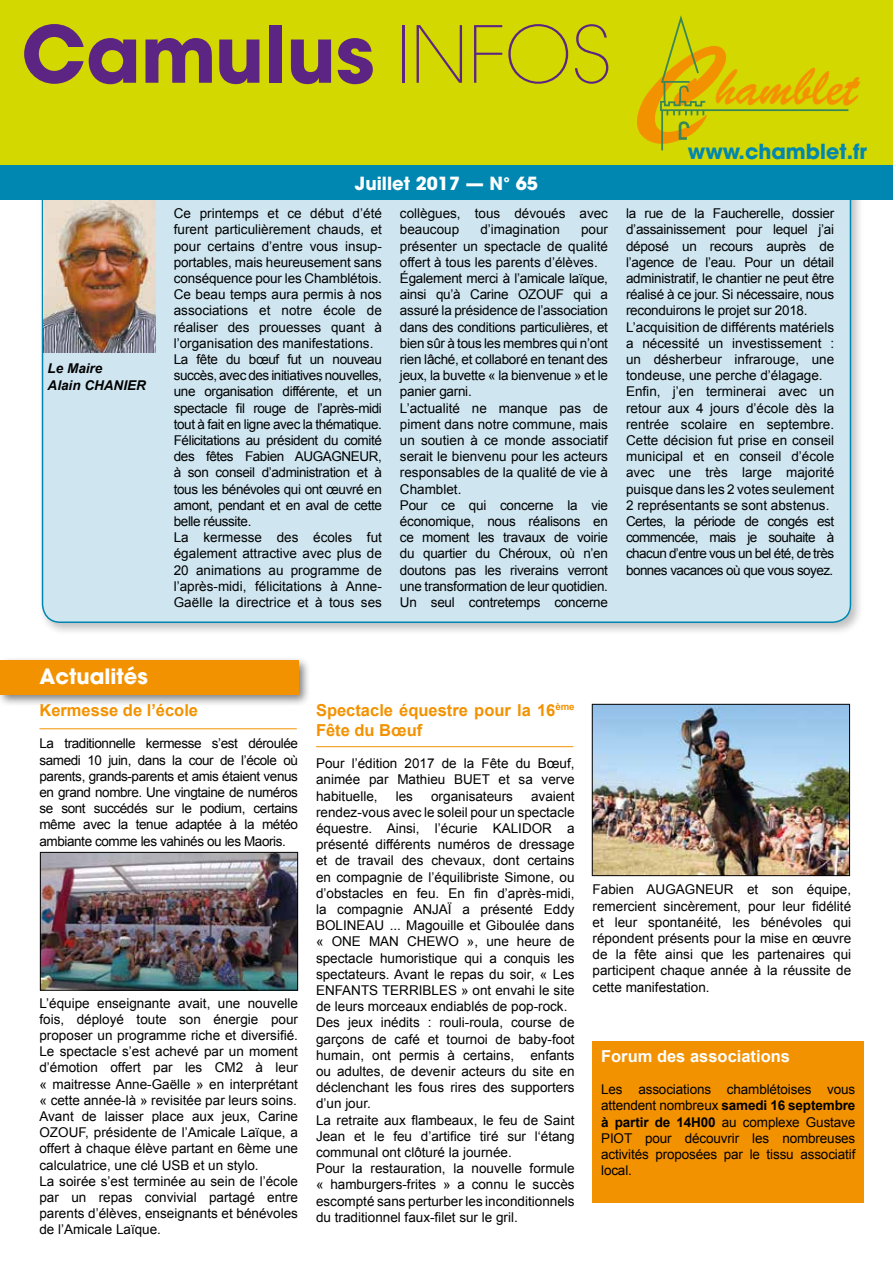
<style>
.page{position:relative;width:893px;height:1263px;background:#fff}
.page>*{position:absolute;margin:0;border:0;box-sizing:border-box;transform-origin:0 0}
.t1{font:700 77.85px "Avant Garde";color:#5c2483}
.t2{font:53.25px "Brush Script Std";color:#f39200;scale:.89 1}
.t3{font:700 21px "Avant Garde";color:#fff}
.t4{font:700 20.55px "Avant Garde";color:#0087b1}
.t5{font:700 18px "Avant Garde";color:#fff}
.t6{font:700 16.5px/19.8px "Arial";color:#f39200}
.t7{font:700 16.5px "Arial";color:#fff}
.t8{font:13.5px/16.2px "Arial";color:#000}
.t9{font:13.5px/16.2px "Arial";letter-spacing:-.02em;color:#000}
.t10{font:italic 700 13.5px/16.2px "Arial";color:#000}
.s1{font-weight:200}
.s2{font-weight:700}
</style>
<div class="page">
<div style="left:38px;top:149px;width:826px;height:487px;background:#000;opacity:.25"></div>
<div style="left:43px;top:153px;width:807px;height:469px;background:#cfe6f1;border-radius:18px"></div>
<img style="left:43px;top:199px;width:113px;height:153px">
<div style="left:0;top:0;width:893px;height:166px;background:#d3d800"></div>
<div style="left:0;top:165px;width:893px;height:34px;background:#0087b1"></div>
<svg style="left:637px;top:15px;width:212px;height:136px"></svg>
<div style="left:0;top:656px;width:311px;height:51px;background:#000;opacity:.5"></div>
<div style="left:0;top:660px;width:298px;height:34px;background:#f39200"></div>
<hr style="left:39px;top:728px;width:258px;height:1px;background:#f39200">
<img style="left:42px;top:854px;width:254px;height:134px">
<div style="left:40px;top:852px;width:258px;height:138px;border:1px solid #000"></div>
<img style="left:594px;top:706px;width:254px;height:168px">
<div style="left:592px;top:704px;width:258px;height:172px;border:1px solid #000"></div>
<div style="left:593px;top:1041px;width:271px;height:162px;background:#f39200"></div>
<hr style="left:316px;top:746px;width:257px;height:1px;background:#f39200">
<h1 class="t1" style="left:21px;top:4px;width:592px">Camulus <span class="s1">INFOS</span></h1>
<p class="t10" style="left:48px;top:361px;width:100px">Le Maire<br>Alain CHANIER</p>
<h3 class="t5" style="left:355px;top:172px;width:185px">Juillet 2017 — N° 65</h3>
<p class="t8" style="left:174px;top:205px;width:210px">Ce printemps et ce début d’été furent particulièrement chauds, et pour certains d’entre vous insup&shy;portables, mais heureusement sans conséquence pour les Chamblétois.<br>Ce beau temps aura permis à nos associations et notre école de réaliser des prouesses quant à l’organisation des manifestations.<br>La fête du bœuf fut un nouveau succès, avec des initiatives nouvelles, une organisation différente, et un spectacle fil rouge de l’après-midi tout à fait en ligne avec la thématique.<br>Félicitations au président du comité des fêtes Fabien AUGAGNEUR, à son conseil d’administration et à tous les bénévoles qui ont œuvré en amont, pendant et en aval de cette belle réussite.<br>La kermesse des écoles fut également attractive avec plus de 20 animations au programme de l’après-midi, félicitations à Anne-Gaëlle la directrice et à tous ses</p>
<p class="t8" style="left:400px;top:205px;width:210px">collègues, tous dévoués avec beaucoup</p>
<p class="t8" style="left:480px;top:222px;width:81px">d’imagination</p>
<p class="t9" style="left:400px;top:222px;width:210px;text-indent:181px">pour présenter un spectacle de qualité offert à tous les parents d’élèves.<br>Également merci à l’amicale laïque, ainsi qu’à Carine OZOUF qui a assuré la présidence de l’association dans des conditions particulières, et bien sûr à tous les membres qui n’ont rien lâché, et collaboré en tenant des jeux, la buvette « la bienvenue » et le panier garni.<br>L’actualité ne manque pas de piment dans notre commune, mais un soutien à ce monde associatif serait le bienvenu pour les acteurs responsables de la qualité de vie à<br>Chamblet.<br>Pour ce qui concerne la vie économique, nous réalisons en ce moment les travaux de voirie du quartier du Chéroux, où n’en doutons pas les riverains verront une transformation de leur quotidien.<br>Un seul contretemps concerne</p>
<h2 class="t2" style="left:717px;top:57px;width:160px">hamblet</h2>
<h3 class="t4" style="left:688px;top:138px;width:181px">www.chamblet.fr</h3>
<p class="t8" style="left:626px;top:205px;width:210px">la rue de la Faucherelle, dossier d’assainissement pour lequel j’ai déposé un recours auprès de l’agence de l’eau. Pour un détail administratif, le chantier ne peut être réalisé à ce jour. Si nécessaire, nous reconduirons le projet sur 2018.<br>L’acquisition de différents matériels a nécessité un investissement : un désherbeur infrarouge, une tondeuse, une perche d’élagage.<br>Enfin, j’en terminerai avec un retour aux 4 jours d’école dès la rentrée scolaire en septembre.<br>Cette décision fut prise en conseil municipal et en conseil d’école avec une très large majorité puisque dans les 2 votes seulement 2 représentants se sont abstenus.<br>Certes, la période de congés est commencée, mais je souhaite à chacun d’entre vous un bel été, de très bonnes vacances où que vous soyez.</p>
<h3 class="t3" style="left:39px;top:663px;width:110px">Actualités</h3>
<p class="t6" style="left:39px;top:701px;width:160px">Kermesse de l’école</p>
<p class="t8" style="left:39px;top:736px;width:260px;text-align:justify">La traditionnelle kermesse s’est déroulée samedi 10 juin, dans la cour de l’école où parents, grands-parents et amis étaient venus en grand nombre. Une vingtaine de numéros se sont succédés sur le podium, certains même avec la tenue adaptée à la météo ambiante comme les vahinés ou les Maoris.</p>
<p class="t8" style="left:39px;top:995px;width:260px">L’équipe enseignante avait, une nouvelle fois, déployé toute son énergie pour proposer un programme riche et diversifié.<br>Le spectacle s’est achevé par un moment d’émotion offert par les CM2 à leur « maitresse Anne-Gaëlle » en interprétant « cette année-là » revisitée par leurs soins.<br>Avant de laisser place aux jeux, Carine OZOUF, présidente de l’Amicale Laïque, a offert à chaque élève partant en 6ème une calculatrice, une clé USB et un stylo.<br>La soirée s’est terminée au sein de l’école par un repas convivial partagé entre parents d’élèves, enseignants et bénévoles de l’Amicale Laïque.</p>
<p class="t6" style="left:316px;top:701px;width:260px">Spectacle équestre pour la 16<sup>ème<br></sup>Fête du Bœuf</p>
<p class="t8" style="left:316px;top:755px;width:260px;text-align:justify">Pour l’édition 2017 de la Fête du Bœuf, animée par Mathieu BUET et sa verve habituelle,</p>
<p class="t8" style="left:316px;top:788px;width:260px;text-indent:215px">avaient rendez-vous avec le soleil pour un spectacle équestre. Ainsi, l’écurie KALIDOR a présenté différents numéros de dressage et de travail des chevaux, dont certains en compagnie de l’équilibriste Simone, ou d’obstacles en feu. En fin d’après-midi, la compagnie ANJAÏ a présenté Eddy BOLINEAU ... Magouille et Giboulée dans « ONE MAN CHEWO », une heure de spectacle humoristique qui a conquis les spectateurs. Avant le repas du soir, « Les ENFANTS TERRIBLES » ont envahi le site de leurs morceaux endiablés de pop-rock.<br>Des jeux inédits : rouli-roula, course de garçons de café et tournoi de baby-foot humain, ont permis à certains, enfants ou adultes, de devenir acteurs du site en déclenchant les fous rires des supporters d’un jour.<br>La retraite aux flambeaux, le feu de Saint Jean et le feu d’artifice tiré sur l‘étang communal ont clôturé la journée.<br>Pour la restauration, la nouvelle formule « hamburgers-frites » a connu le succès escompté sans perturber les inconditionnels du traditionnel faux-filet sur le gril.</p>
<p class="t8" style="left:396px;top:788px;width:19px">les</p>
<p class="t8" style="left:431px;top:788px;width:83px">organisateurs</p>
<p class="t8" style="left:593px;top:882px;width:260px;text-align:justify">Fabien AUGAGNEUR et son équipe, remercient sincèrement, pour leur fidélité et leur spontanéité, les bénévoles qui répondent présents pour la mise en œuvre de la fête ainsi que les partenaires qui participent chaque année à la réussite de cette manifestation.</p>
<p class="t7" style="left:601px;top:1045px;width:190px">Forum des associations</p>
<p class="t8" style="left:601px;top:1081px;width:256px;text-align:justify">Les associations chamblétoises vous attendent nombreux <span class="s2">samedi 16 septembre à partir de 14H00</span> au complexe Gustave PIOT pour découvrir les nombreuses activités proposées par le tissu associatif local.</p>
</div>
